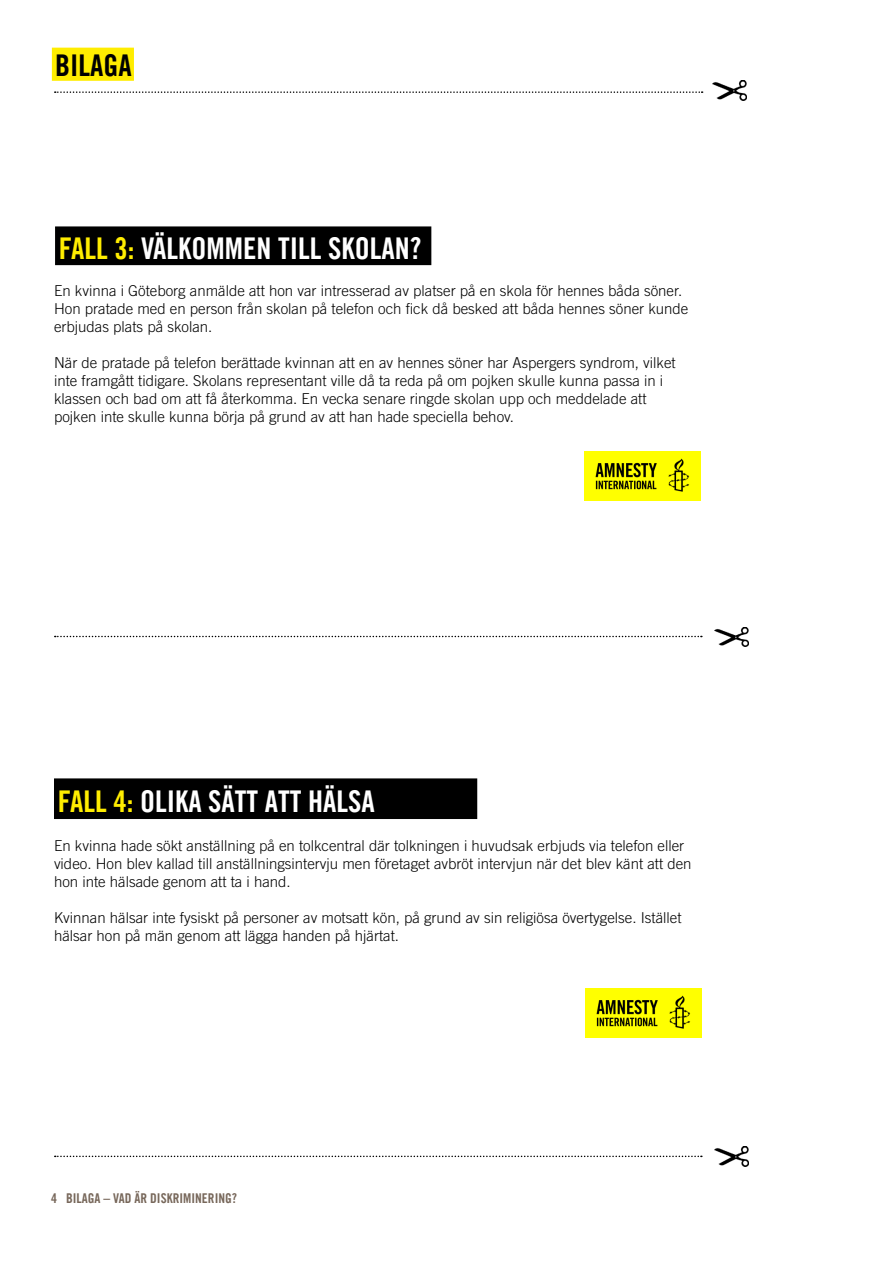
<style>
.page{position:relative;width:893px;height:1263px;background:#fff}
.page>*{position:absolute;margin:0;border:0;box-sizing:border-box;transform-origin:0 0}
.t1{font:30px "Amnesty Trade Gothic Bd Cn 20";color:#fff}
.t2{font:30px "Amnesty Trade Gothic Bd Cn 20";color:#000}
.t3{font:300 15px/18px "Amnesty Trade Gothic";color:#000}
.t4{font:13.5px "Amnesty Trade Gothic Bd Cn 20";color:#77675a}
.s1{color:#ffed00}
</style>
<div class="page">
<div style="left:55px;top:779px;width:421px;height:39px;background:#000"></div>
<div style="left:54px;top:778px;width:423px;height:41px;border:2px solid #000"></div>
<img style="left:586px;top:989px;width:116px;height:49px">
<div style="left:56px;top:227px;width:375px;height:37px;background:#000"></div>
<div style="left:55px;top:226px;width:376px;height:39px;border:2px solid #000"></div>
<img style="left:585px;top:451px;width:116px;height:50px">
<svg style="left:55px;top:636px;width:647px;height:1px"></svg>
<div style="left:52px;top:48px;width:82px;height:33px;background:#ffed00;border:2px solid #ffed00"></div>
<img style="left:712px;top:81px;width:35px;height:19px">
<svg style="left:55px;top:91px;width:648px;height:2px"></svg>
<img style="left:714px;top:627px;width:35px;height:19px">
<svg style="left:55px;top:1155px;width:647px;height:2px"></svg>
<img style="left:714px;top:1147px;width:35px;height:19px">
<h1 class="t2" style="left:55px;top:47px;width:78px">BILAGA</h1>
<h1 class="t1" style="left:59px;top:230px;width:364px"><span class="s1">FALL 3:</span> VÄLKOMMEN TILL SKOLAN?</h1>
<p class="t3" style="left:54px;top:282px;width:636px">En kvinna i Göteborg anmälde att hon var intresserad av platser på en skola för hennes båda söner.<br>Hon pratade med en person från skolan på telefon och fick då besked att båda hennes söner kunde erbjudas plats på skolan.</p>
<p class="t3" style="left:54px;top:354px;width:623px">När de pratade på telefon berättade kvinnan att en av hennes söner har Aspergers syndrom, vilket inte framgått tidigare. Skolans representant ville då ta reda på om pojken skulle kunna passa in i klassen och bad om att få återkomma. En vecka senare ringde skolan upp och meddelade att pojken inte skulle kunna börja på grund av att han hade speciella behov.</p>
<h1 class="t1" style="left:58px;top:783px;width:319px"><span class="s1">FALL 4:</span> OLIKA SÄTT ATT HÄLSA</h1>
<p class="t3" style="left:54px;top:837px;width:639px">En kvinna hade sökt anställning på en tolkcentral där tolkningen i huvudsak erbjuds via telefon eller video. Hon blev kallad till anställningsintervju men företaget avbröt intervjun när det blev känt att den hon inte hälsade genom att ta i hand.</p>
<p class="t3" style="left:54px;top:909px;width:629px">Kvinnan hälsar inte fysiskt på personer av motsatt kön, på grund av sin religiösa övertygelse. Istället hälsar hon på män genom att lägga handen på hjärtat.</p>
<p class="t4" style="left:51px;top:1189px;width:188px">4 BILAGA – VAD ÄR DISKRIMINERING?</p>
</div>
